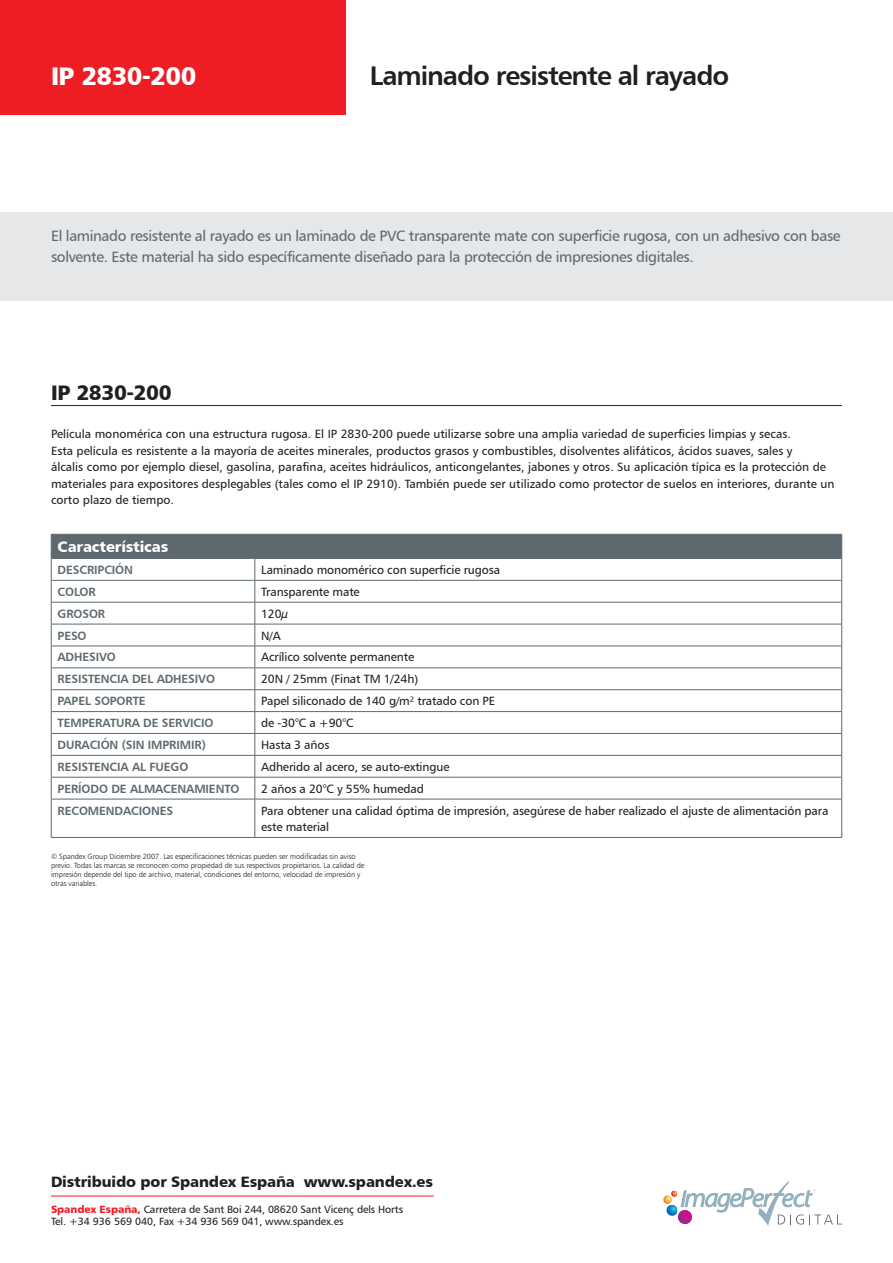
<style>
.page{position:relative;width:893px;height:1263px;background:#fff}
.page>*{position:absolute;margin:0;border:0;box-sizing:border-box;transform-origin:0 0}
.t1{font:27px "Humanist 777 BT Bold B";letter-spacing:-.04em;color:#231f20}
.t2{font:25.5px "Humanist 777 BT Black B";letter-spacing:-.02em;color:#fff}
.t3{font:21px "Humanist 777 BT Black B";letter-spacing:-.015em;color:#231f20}
.t4{font:15px/21px "Humanist 777 BT Roman B";letter-spacing:-.025em;color:#5e696f}
.t5{font:15px "Humanist 777 BT Black B";letter-spacing:-.01em;color:#231f20}
.t6{font:15px "Humanist 777 BT Black B";letter-spacing:-.01em;color:#fff}
.t7{font:12px/16.5px "Humanist 777 BT Roman B";color:#231f20}
.t8{font:12px "Humanist 777 BT Bold B";letter-spacing:-.01em;color:#5e696f}
.t9{font:10.5px/12.6px "Humanist 777 BT Roman B";letter-spacing:-.01em;color:#231f20}
.t10{font:7.5px/9px "Humanist 777 BT Light B";letter-spacing:-.01em;color:#231f20}
.s1{font-family:"Humanist 777 BT Black B";color:#ee1d23}
</style>
<div class="page">
<div style="left:0;top:213px;width:893px;height:88px;background:#e6e7e9"></div>
<div style="left:0;top:0;width:346px;height:115px;background:#ee1d23"></div>
<svg style="left:663px;top:1181px;width:179px;height:45px"></svg>
<hr style="left:51px;top:799px;width:204px;height:1px;background:#5e696f">
<hr style="left:51px;top:799px;width:1px;height:38px;background:#5e696f">
<hr style="left:255px;top:799px;width:587px;height:1px;background:#5e696f">
<hr style="left:255px;top:799px;width:1px;height:38px;background:#5e696f">
<hr style="left:841px;top:799px;width:1px;height:38px;background:#5e696f">
<hr style="left:51px;top:837px;width:204px;height:1px;background:#5e696f">
<hr style="left:255px;top:837px;width:587px;height:1px;background:#5e696f">
<svg style="left:51px;top:534px;width:791px;height:265px"></svg>
<hr style="left:51px;top:558px;width:204px;height:1px;background:#5e696f">
<hr style="left:255px;top:558px;width:587px;height:1px;background:#5e696f">
<hr style="left:51px;top:405px;width:791px;height:1px;background:#231f20">
<hr style="left:51px;top:1196px;width:383px;height:1px;background:#ee1d23">
<h2 class="t2" style="left:51px;top:60px;width:147px">IP 2830-200</h2>
<h1 class="t1" style="left:370px;top:59px;width:361px">LAMINADO RESISTENTE AL RAYADO</h1>
<p class="t4" style="left:51px;top:225px;width:791px">El laminado resistente al rayado es un laminado de PVC transparente mate con superficie rugosa, con un adhesivo con base solvente. Este material ha sido específicamente diseñado para la protección de impresiones digitales.</p>
<h3 class="t3" style="left:51px;top:379px;width:122px">IP 2830-200</h3>
<p class="t7" style="left:51px;top:426px;width:785px">Película monomérica con una estructura rugosa. El IP 2830-200 puede utilizarse sobre una amplia variedad de superficies limpias y secas.<br>Esta película es resistente a la mayoría de aceites minerales, productos grasos y combustibles, disolventes alifáticos, ácidos suaves, sales y<br>álcalis como por ejemplo diesel, gasolina, parafina, aceites hidráulicos, anticongelantes, jabones y otros. Su aplicación típica es la protección de materiales para expositores desplegables (tales como el IP 2910). También puede ser utilizado como protector de suelos en interiores, durante un corto plazo de tiempo.</p>
<p class="t6" style="left:58px;top:537px;width:112px">Características</p>
<p class="t8" style="left:58px;top:562px;width:77px">DESCRIPCIÓN</p>
<p class="t7" style="left:261px;top:561px;width:240px">Laminado monomérico con superficie rugosa</p>
<p class="t8" style="left:58px;top:584px;width:40px">COLOR</p>
<p class="t7" style="left:261px;top:583px;width:100px">Transparente mate</p>
<p class="t8" style="left:58px;top:606px;width:49px">GROSOR</p>
<p class="t7" style="left:261px;top:605px;width:29px">120µ</p>
<p class="t8" style="left:58px;top:628px;width:31px">PESO</p>
<p class="t7" style="left:261px;top:627px;width:21px">N/A</p>
<p class="t8" style="left:58px;top:650px;width:60px">ADHESIVO</p>
<p class="t7" style="left:261px;top:649px;width:155px">Acrílico solvente permanente</p>
<p class="t8" style="left:58px;top:671px;width:159px">RESISTENCIA DEL ADHESIVO</p>
<p class="t7" style="left:261px;top:671px;width:158px">20N / 25mm (Finat TM 1/24h)</p>
<p class="t8" style="left:58px;top:693px;width:90px">PAPEL SOPORTE</p>
<p class="t7" style="left:261px;top:692px;width:236px">Papel siliconado de 140 g/m² tratado con PE</p>
<p class="t8" style="left:58px;top:715px;width:157px">TEMPERATURA DE SERVICIO</p>
<p class="t7" style="left:261px;top:714px;width:94px">de -30°C a +90°C</p>
<p class="t8" style="left:58px;top:737px;width:150px">DURACIÓN (SIN IMPRIMIR)</p>
<p class="t7" style="left:261px;top:736px;width:70px">Hasta 3 años</p>
<p class="t8" style="left:58px;top:759px;width:132px">RESISTENCIA AL FUEGO</p>
<p class="t7" style="left:261px;top:758px;width:190px">Adherido al acero, se auto-extingue</p>
<p class="t8" style="left:58px;top:781px;width:183px">PERÍODO DE ALMACENAMIENTO</p>
<p class="t7" style="left:261px;top:780px;width:164px">2 años a 20°C y 55% humedad</p>
<p class="t8" style="left:58px;top:803px;width:117px">RECOMENDACIONES</p>
<p class="t7" style="left:261px;top:802px;width:569px">Para obtener una calidad óptima de impresión, asegúrese de haber realizado el ajuste de alimentación para este material</p>
<p class="t10" style="left:51px;top:851px;width:315px">© Spandex Group Diciembre 2007. Las especificaciones técnicas pueden ser modificadas sin aviso previo. Todas las marcas se reconocen como propiedad de sus respectivos propietarios. La calidad de impresión depende del tipo de archivo, material, condiciones del entorno, velocidad de impresión y otras variables.</p>
<p class="t5" style="left:51px;top:1172px;width:383px">Distribuido por Spandex España www.spandex.es</p>
<p class="t9" style="left:51px;top:1202px;width:354px"><span class="s1">Spandex España,</span> Carretera de Sant Boi 244, 08620 Sant Vicenç dels Horts<br>Tel. +34 936 569 040, Fax +34 936 569 041, www.spandex.es</p>
</div>
